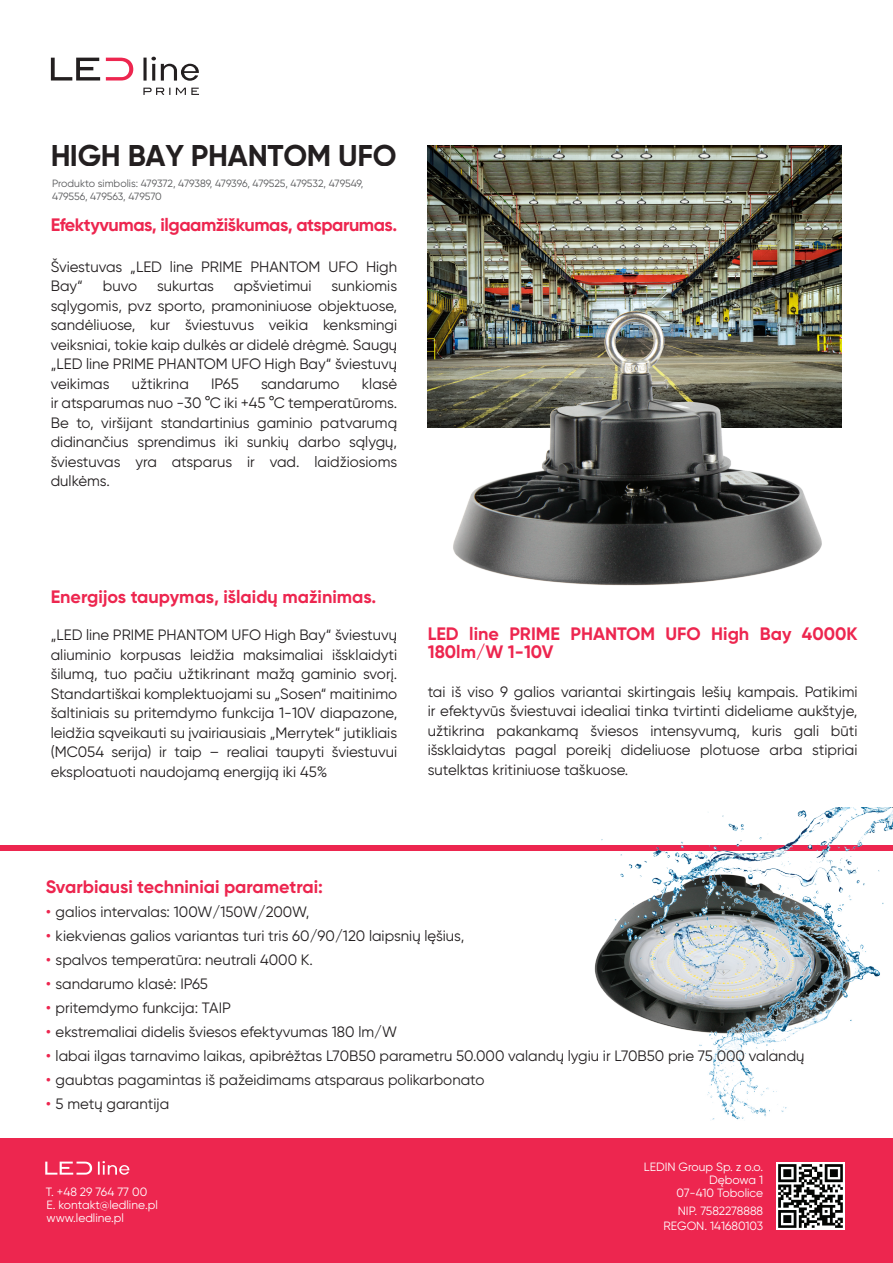
<style>
.page{position:relative;width:893px;height:1263px;background:#fff}
.page>*{position:absolute;margin:0;border:0;box-sizing:border-box;transform-origin:0 0}
.t1{font:700 30px "Gilroy";letter-spacing:-.01em;color:#231f20}
.t2{font:700 18px/18px "Gilroy";color:#ed264f}
.t3{font:700 18px "Gilroy";letter-spacing:-.025em;color:#ed264f}
.t4{font:15px/19.5px "Gilroy";color:#231f20;text-align:justify}
.t5{font:12px/13px "Gilroy";color:#fff;text-align:right}
.t6{font:10.5px/12.6px "Gilroy";letter-spacing:-.01em;color:#57585a}
.s1{font-size:18px;color:#ed264f}
</style>
<div class="page">
<div style="left:0;top:845px;width:893px;height:5px;background:#ed264f"></div>
<div style="left:0;top:1138px;width:893px;height:125px;background:#ed264f"></div>
<svg style="left:45px;top:1161px;width:47px;height:13px"></svg>
<svg style="left:98px;top:1161px;width:32px;height:14px"></svg>
<img style="left:777px;top:1197px;width:67px;height:33px">
<svg style="left:51px;top:58px;width:49px;height:23px"></svg>
<svg style="left:106px;top:58px;width:27px;height:23px"></svg>
<svg style="left:143px;top:88px;width:56px;height:7px"></svg>
<svg style="left:143px;top:57px;width:56px;height:24px"></svg>
<img style="left:428px;top:146px;width:414px;height:134px">
<img style="left:427px;top:280px;width:415px;height:306px">
<img style="left:502px;top:808px;width:391px;height:389px">
<h1 class="t1" style="left:50px;top:136px;width:348px">HIGH BAY PHANTOM UFO</h1>
<p class="t6" style="left:52px;top:177px;width:312px">Produkto simbolis: 479372, 479389, 479396, 479525, 479532, 479549,<br>479556, 479563, 479570</p>
<p class="t3" style="left:51px;top:213px;width:348px">Efektyvumas, ilgaamžiškumas, atsparumas.</p>
<p class="t4" style="left:51px;top:257px;width:348px">Šviestuvas „LED line PRIME PHANTOM UFO High<br>Bay“</p>
<p class="t4" style="left:51px;top:276px;width:348px;text-indent:281px">sunkiomis sąlygomis, pvz sporto, pramoniniuose objektuose, sandėliuose, kur šviestuvus veikia kenksmingi veiksniai, tokie kaip dulkės ar didelė drėgmė. Saugų „LED line PRIME PHANTOM UFO High Bay“ šviestuvų veikimas</p>
<p class="t4" style="left:103px;top:276px;width:36px">buvo</p>
<p class="t4" style="left:157px;top:276px;width:58px">sukurtas</p>
<p class="t4" style="left:234px;top:276px;width:79px">apšvietimui</p>
<p class="t4" style="left:51px;top:374px;width:348px;text-indent:311px">klasė ir atsparumas nuo -30 °C iki +45 °C temperatūroms.<br>Be to, viršijant standartinius gaminio patvarumą didinančius sprendimus iki sunkių darbo sąlygų, šviestuvas yra atsparus ir vad. laidžiosioms dulkėms.</p>
<p class="t4" style="left:132px;top:374px;width:59px">užtikrina</p>
<p class="t4" style="left:211px;top:374px;width:29px">IP65</p>
<p class="t4" style="left:261px;top:374px;width:80px">sandarumo</p>
<p class="t2" style="left:51px;top:587px;width:327px">Energijos taupymas, išlaidų mažinimas.</p>
<p class="t4" style="left:51px;top:625px;width:348px">„LED line PRIME PHANTOM UFO High Bay“ šviestuvų aliuminio korpusas leidžia maksimaliai išsklaidyti šilumą, tuo pačiu užtikrinant mažą gaminio svorį.<br>Standartiškai komplektuojami su „Sosen“ maitinimo šaltiniais su pritemdymo funkcija 1-10V diapazone, leidžia sąveikauti su įvairiausiais „Merrytek“ jutikliais (MC054 serija) ir taip – realiai taupyti šviestuvui eksploatuoti naudojamą energiją iki 45%</p>
<p class="t2" style="left:428px;top:624px;width:431px">LED line PRIME PHANTOM UFO High Bay 4000K<br>180lm/W 1-10V</p>
<p class="t4" style="left:428px;top:682px;width:431px">tai iš viso 9 galios variantai skirtingais lešių kampais. Patikimi ir efektyvūs šviestuvai idealiai tinka tvirtinti dideliame aukštyje, užtikrina pakankamą šviesos intensyvumą, kuris gali būti išsklaidytas pagal poreikį dideliuose plotuose arba stipriai sutelktas kritiniuose taškuose.</p>
<p class="t2" style="left:46px;top:877px;width:279px">Svarbiausi techniniai parametrai:</p>
<p class="t4" style="left:46px;top:901px;width:265px"><span class="s1">•</span> galios intervalas: 100W/150W/200W,</p>
<p class="t4" style="left:46px;top:925px;width:420px"><span class="s1">•</span> kiekvienas galios variantas turi tris 60/90/120 laipsnių lęšius,</p>
<p class="t4" style="left:46px;top:949px;width:269px"><span class="s1">•</span> spalvos temperatūra: neutrali 4000 K.</p>
<p class="t4" style="left:46px;top:973px;width:164px"><span class="s1">•</span> sandarumo klasė: IP65</p>
<p class="t4" style="left:46px;top:997px;width:187px"><span class="s1">•</span> pritemdymo funkcija: TAIP</p>
<p class="t4" style="left:46px;top:1021px;width:353px"><span class="s1">•</span> ekstremaliai didelis šviesos efektyvumas 180 lm/W</p>
<p class="t4" style="left:46px;top:1045px;width:760px"><span class="s1">•</span> labai ilgas tarnavimo laikas, apibrėžtas L70B50 parametru 50.000 valandų lygiu ir L70B50 prie 75 000 valandų</p>
<p class="t4" style="left:46px;top:1069px;width:440px"><span class="s1">•</span> gaubtas pagamintas iš pažeidimams atsparaus polikarbonato</p>
<p class="t4" style="left:46px;top:1093px;width:125px"><span class="s1">•</span> 5 metų garantija</p>
<p class="t5" style="left:46px;top:1185px;width:114px;text-align:left">T. +48 29 764 77 00<br>E. kontakt@ledline.pl www.ledline.pl</p>
<p class="t5" style="left:644px;top:1160px;width:121px">LEDIN Group Sp. z o.o.<br>Dębowa 1<br>07-410 Tobolice</p>
<p class="t5" style="left:664px;top:1203px;width:101px;line-height:15.3px">NIP. 7582278888<br>REGON. 141680103</p>
</div>
